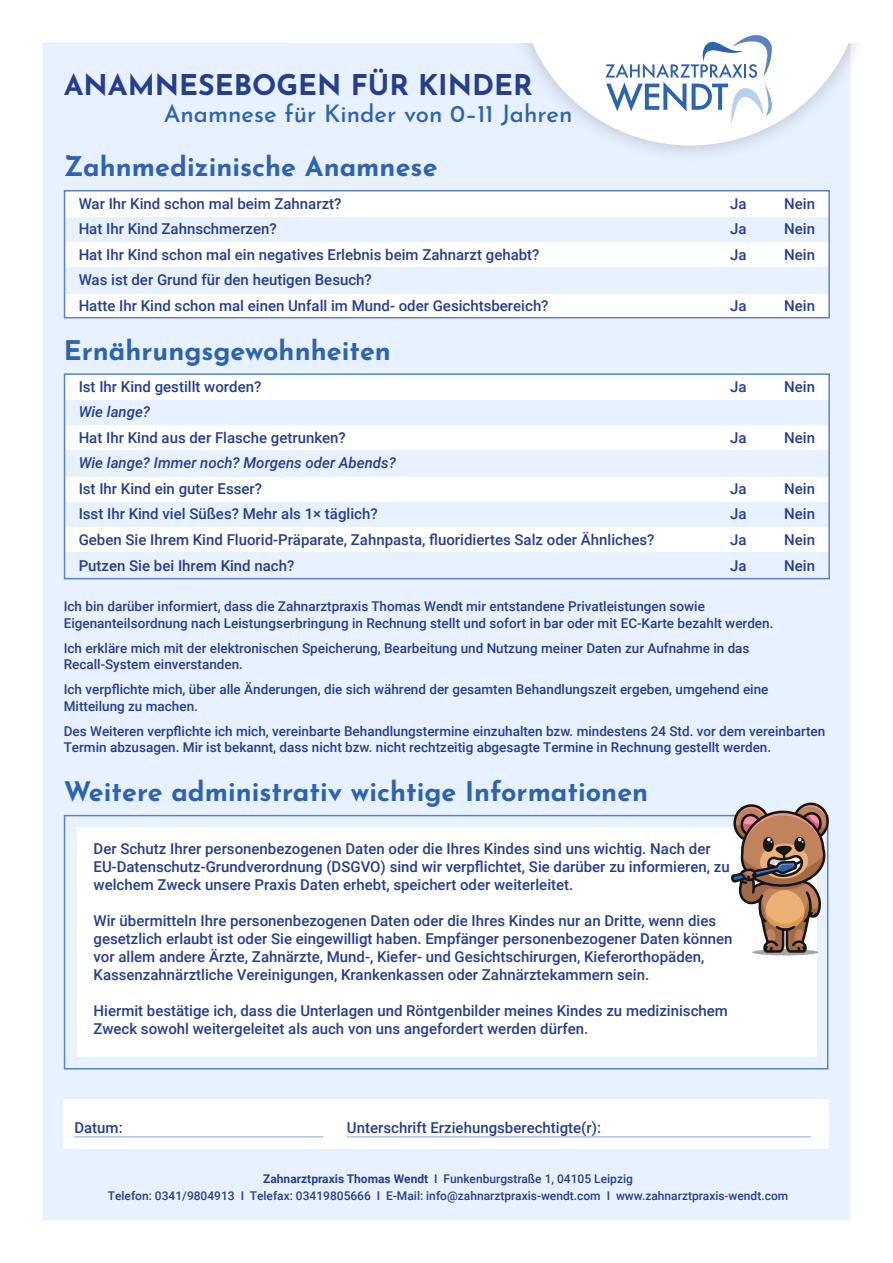
<style>
.page{position:relative;width:893px;height:1263px;background:#fff}
.page>*{position:absolute;margin:0;border:0;box-sizing:border-box;transform-origin:0 0}
.t1{font:700 28.5px "Josefin Sans";color:#253f8e}
.t2{font:700 27px "Josefin Sans";color:#2d63af}
.t3{font:500 24px "Josefin Sans";color:#2d63af}
.t4{font:500 15px/25.5px "Roboto";color:#253f8e}
.t5{font:italic 500 15px "Roboto";color:#253f8e}
.t6{font:500 13.5px/16.2px "Roboto";color:#253f8e}
.t7{font:500 12px/16.5px "Roboto";color:#253f8e;text-align:center}
.s1{font-weight:700}
</style>
<div class="page">
<div style="left:43px;top:43px;width:807px;height:1177px;background:#e8f1ff"></div>
<div style="left:500px;top:0;width:381px;height:164px;background:#231f20;opacity:.25"></div>
<svg style="left:519px;top:43px;width:343px;height:102px"></svg>
<div style="left:288px;top:0;width:605px;height:43px;background:#fff"></div>
<div style="left:64px;top:815px;width:764px;height:254px;border:2px solid #5b83c3"></div>
<div style="left:65px;top:192px;width:765px;height:25px;background:#fff"></div>
<div style="left:65px;top:375px;width:765px;height:25px;background:#fff"></div>
<div style="left:77px;top:828px;width:740px;height:229px;background:#fff"></div>
<div style="left:65px;top:294px;width:765px;height:24px;background:#fff"></div>
<div style="left:65px;top:477px;width:765px;height:25px;background:#fff"></div>
<div style="left:65px;top:242px;width:765px;height:25px;background:#fff"></div>
<div style="left:65px;top:425px;width:765px;height:25px;background:#fff"></div>
<div style="left:65px;top:527px;width:765px;height:25px;background:#fff"></div>
<div style="left:64px;top:373px;width:766px;height:206px;border:2px solid #5b83c3"></div>
<div style="left:64px;top:190px;width:766px;height:128px;border:2px solid #5b83c3"></div>
<svg style="left:731px;top:801px;width:99px;height:154px"></svg>
<svg style="left:606px;top:35px;width:166px;height:90px"></svg>
<div style="left:64px;top:1100px;width:765px;height:49px;background:#fff"></div>
<hr style="left:74px;top:1136px;width:249px;height:1px;background:#84a9d8">
<hr style="left:347px;top:1136px;width:464px;height:1px;background:#84a9d8">
<h1 class="t1" style="left:64px;top:73px;width:470px">ANAMNESEBOGEN FÜR KINDER</h1>
<h3 class="t3" style="left:164px;top:104px;width:410px">Anamnese für Kinder von 0–11 Jahren</h3>
<h2 class="t2" style="left:64px;top:155px;width:375px">Zahnmedizinische Anamnese</h2>
<p class="t4" style="left:79px;top:192px;width:471px">War Ihr Kind schon mal beim Zahnarzt?<br>Hat Ihr Kind Zahnschmerzen?<br>Hat Ihr Kind schon mal ein negatives Erlebnis beim Zahnarzt gehabt?<br>Was ist der Grund für den heutigen Besuch?<br>Hatte Ihr Kind schon mal einen Unfall im Mund- oder Gesichtsbereich?</p>
<h2 class="t2" style="left:64px;top:338px;width:329px">Ernährungsgewohnheiten</h2>
<p class="t4" style="left:730px;top:192px;width:18px">Ja</p>
<p class="t4" style="left:784px;top:192px;width:32px">Nein</p>
<p class="t4" style="left:730px;top:217px;width:18px">Ja</p>
<p class="t4" style="left:784px;top:217px;width:32px">Nein</p>
<p class="t4" style="left:730px;top:243px;width:18px">Ja</p>
<p class="t4" style="left:784px;top:243px;width:32px">Nein</p>
<p class="t4" style="left:730px;top:294px;width:18px">Ja</p>
<p class="t4" style="left:784px;top:294px;width:32px">Nein</p>
<p class="t4" style="left:79px;top:375px;width:184px">Ist Ihr Kind gestillt worden?</p>
<p class="t5" style="left:79px;top:406px;width:73px">Wie lange?</p>
<p class="t4" style="left:79px;top:426px;width:269px">Hat Ihr Kind aus der Flasche getrunken?</p>
<p class="t5" style="left:79px;top:457px;width:319px">Wie lange? Immer noch? Morgens oder Abends?</p>
<p class="t4" style="left:79px;top:477px;width:577px">Ist Ihr Kind ein guter Esser?<br>Isst Ihr Kind viel Süßes? Mehr als 1× täglich?<br>Geben Sie Ihrem Kind Fluorid-Präparate, Zahnpasta, fluoridiertes Salz oder Ähnliches?<br>Putzen Sie bei Ihrem Kind nach?</p>
<p class="t4" style="left:730px;top:375px;width:18px">Ja</p>
<p class="t4" style="left:784px;top:375px;width:32px">Nein</p>
<p class="t4" style="left:730px;top:426px;width:18px">Ja</p>
<p class="t4" style="left:784px;top:426px;width:32px">Nein</p>
<p class="t4" style="left:730px;top:477px;width:18px">Ja</p>
<p class="t4" style="left:784px;top:477px;width:32px">Nein</p>
<p class="t4" style="left:730px;top:502px;width:18px">Ja</p>
<p class="t4" style="left:784px;top:502px;width:32px">Nein</p>
<p class="t4" style="left:730px;top:528px;width:18px">Ja</p>
<p class="t4" style="left:784px;top:528px;width:32px">Nein</p>
<p class="t4" style="left:730px;top:553px;width:18px">Ja</p>
<p class="t4" style="left:784px;top:553px;width:32px">Nein</p>
<p class="t6" style="left:64px;top:599px;width:711px">Ich bin darüber informiert, dass die Zahnarztpraxis Thomas Wendt mir entstandene Privatleistungen sowie<br>Eigenanteilsordnung nach Leistungserbringung in Rechnung stellt und sofort in bar oder mit EC-Karte bezahlt werden.</p>
<p class="t6" style="left:64px;top:641px;width:687px">Ich erkläre mich mit der elektronischen Speicherung, Bearbeitung und Nutzung meiner Daten zur Aufnahme in das<br>Recall-System einverstanden.</p>
<p class="t6" style="left:64px;top:681px;width:706px">Ich verpflichte mich, über alle Änderungen, die sich während der gesamten Behandlungszeit ergeben, umgehend eine<br>Mitteilung zu machen.</p>
<p class="t6" style="left:64px;top:722px;width:763px">Des Weiteren verpflichte ich mich, vereinbarte Behandlungstermine einzuhalten bzw. mindestens 24 Std. vor dem vereinbarten<br>Termin abzusagen. Mir ist bekannt, dass nicht bzw. nicht rechtzeitig abgesagte Termine in Rechnung gestellt werden.</p>
<h2 class="t2" style="left:64px;top:780px;width:586px">Weitere administrativ wichtige Informationen</h2>
<p class="t4" style="left:94px;top:841px;width:638px;line-height:18px">Der Schutz Ihrer personenbezogenen Daten oder die Ihres Kindes sind uns wichtig. Nach der<br>EU-Datenschutz-Grundverordnung (DSGVO) sind wir verpflichtet, Sie darüber zu informieren, zu welchem Zweck unsere Praxis Daten erhebt, speichert oder weiterleitet.</p>
<p class="t4" style="left:94px;top:913px;width:640px;line-height:18px">Wir übermitteln Ihre personenbezogenen Daten oder die Ihres Kindes nur an Dritte, wenn dies gesetzlich erlaubt ist oder Sie eingewilligt haben. Empfänger personenbezogener Daten können vor allem andere Ärzte, Zahnärzte, Mund-, Kiefer- und Gesichtschirurgen, Kieferorthopäden, Kassenzahnärztliche Vereinigungen, Krankenkassen oder Zahnärztekammern sein.</p>
<p class="t4" style="left:94px;top:1003px;width:636px;line-height:18px">Hiermit bestätige ich, dass die Unterlagen und Röntgenbilder meines Kindes zu medizinischem<br>Zweck sowohl weitergeleitet als auch von uns angefordert werden dürfen.</p>
<p class="t4" style="left:74px;top:1116px;width:50px">Datum:</p>
<p class="t4" style="left:347px;top:1116px;width:256px">Unterschrift Erziehungsberechtigte(r):</p>
<p class="t7" style="left:108px;top:1172px;width:682px"><span class="s1">Zahnarztpraxis Thomas Wendt</span> I Funkenburgstraße 1, 04105 Leipzig<br>Telefon: 0341/9804913 I Telefax: 03419805666 I E-Mail: info@zahnarztpraxis-wendt.com I www.zahnarztpraxis-wendt.com</p>
</div>
